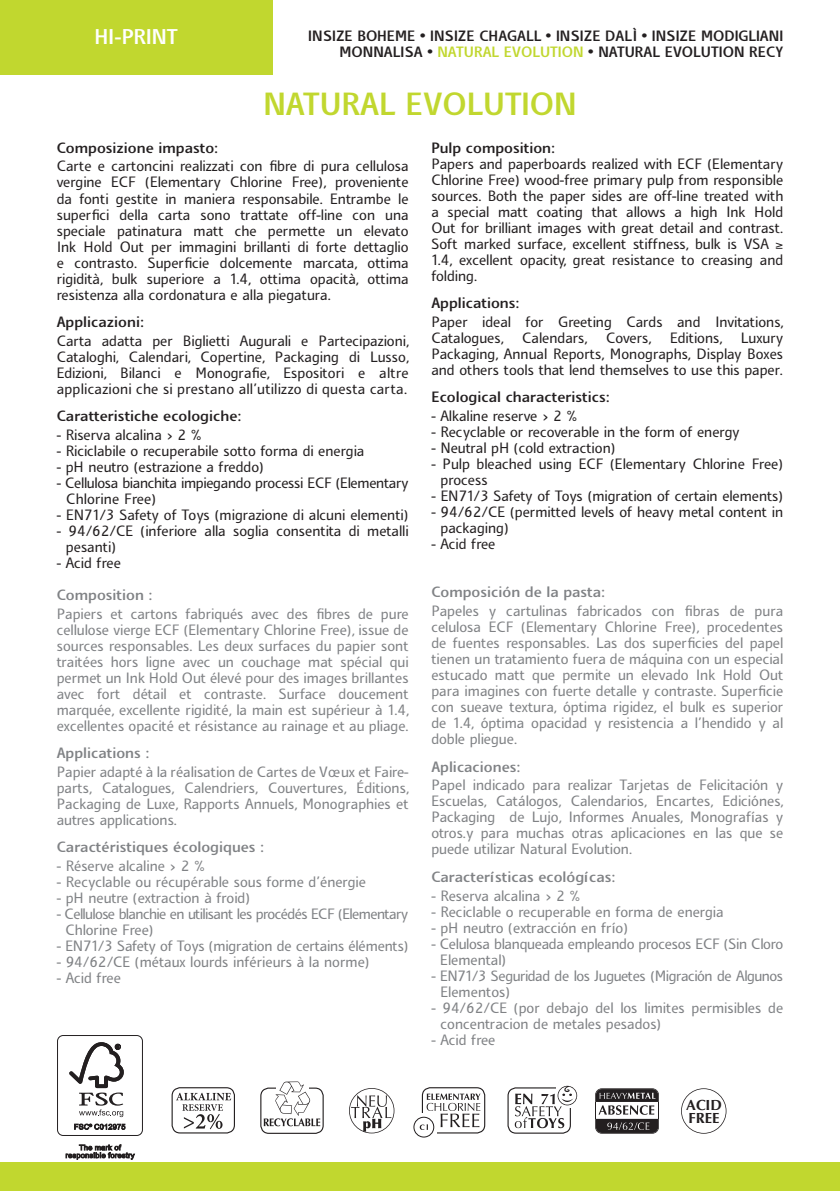
<style>
.page{position:relative;width:840px;height:1191px;background:#fff}
.page>*{position:absolute;margin:0;border:0;box-sizing:border-box;transform-origin:0 0}
.t1{font:700 30px "Cordenons";color:#c1d72f}
.t2{font:700 20px "Cordenons";color:#fff}
.t3{font:700 14.8px/13px "Optima";color:#231f20}
.t4{font:14px/16px "Cordenons";color:#231f20;text-align:justify}
.t5{font:14px/16px "Cordenons";color:#808285;text-align:justify}
.t6{font:700 14px/16.8px "Cordenons";color:#231f20;text-align:right}
.t7{font:700 14px "Cordenons";color:#808285}
.t8{font:14px/16px "Cordenons";letter-spacing:-.04em;color:#808285}
.t9{font:14px/16px "Cordenons";letter-spacing:-.02em;color:#231f20}
.t10{font:14px/16px "Cordenons";letter-spacing:-.02em;color:#808285}
.t11{font:14px/16px "Cordenons";letter-spacing:-.03em;color:#808285}
.s1{font-weight:400}
.s2{color:#c1d72f}
</style>
<div class="page">
<div style="left:0;top:1162px;width:839px;height:29px;background:#c1d72f"></div>
<div style="left:0;top:0;width:272px;height:74px;background:#c1d72f"></div>
<div style="left:57px;top:1035px;width:86px;height:100px;border:1px solid #231f20;border-radius:6px"></div>
<svg style="left:69px;top:1042px;width:55px;height:75px"></svg>
<svg style="left:74px;top:1123px;width:51px;height:6px"></svg>
<svg style="left:66px;top:1144px;width:69px;height:15px"></svg>
<svg style="left:349px;top:1088px;width:45px;height:45px"></svg>
<svg style="left:595px;top:1088px;width:63px;height:45px"></svg>
<div style="left:260px;top:1087px;width:63px;height:46px;border:1px solid #231f20;border-radius:8px"></div>
<svg style="left:263px;top:1081px;width:57px;height:45px"></svg>
<div style="left:171px;top:1087px;width:64px;height:46px;border:1px solid #231f20;border-radius:8px"></div>
<svg style="left:176px;top:1092px;width:55px;height:37px"></svg>
<svg style="left:681px;top:1088px;width:45px;height:45px"></svg>
<div style="left:421px;top:1087px;width:64px;height:46px;border:1px solid #231f20;border-radius:8px"></div>
<div style="left:419px;top:1113px;width:17px;height:21px;background:#fff"></div>
<div style="left:413px;top:1116px;width:21px;height:21px;border:1px solid #231f20;border-radius:50%"></div>
<svg style="left:419px;top:1093px;width:61px;height:37px"></svg>
<div style="left:507px;top:1087px;width:63px;height:46px;border:1px solid #231f20;border-radius:8px"></div>
<svg style="left:514px;top:1085px;width:63px;height:43px"></svg>
<h2 class="t2" style="left:95px;top:24px;width:85px">HI-PRINT</h2>
<p class="t6" style="left:308px;top:27px;width:476px">INSIZE BOHEME <span class="s1">•</span> INSIZE CHAGALL <span class="s1">•</span> INSIZE DALÌ <span class="s1">•</span> INSIZE MODIGLIANI<br>MONNALISA <span class="s1">•</span> <span class="s2">NATURAL EVOLUTION</span> <span class="s1">•</span> NATURAL EVOLUTION RECY</p>
<h1 class="t1" style="left:263px;top:85px;width:314px">NATURAL EVOLUTION</h1>
<p class="t6" style="left:57px;top:139px;width:163px">Composizione impasto:</p>
<p class="t4" style="left:57px;top:159px;width:353px">Carte e cartoncini realizzati con fibre di pura cellulosa vergine ECF (Elementary Chlorine Free), proveniente da fonti gestite in maniera responsabile. Entrambe le superfici della carta sono trattate off-line con una speciale patinatura matt che permette un elevato Ink Hold Out per immagini brillanti di forte dettaglio e contrasto. Superficie dolcemente marcata, ottima rigidità, bulk superiore a 1.4, ottima opacità, ottima resistenza alla cordonatura e alla piegatura.</p>
<p class="t6" style="left:57px;top:314px;width:89px">Applicazioni:</p>
<p class="t4" style="left:57px;top:333px;width:353px">Carta adatta per Biglietti Augurali e Partecipazioni, Cataloghi, Calendari, Copertine, Packaging di Lusso, Edizioni, Bilanci e Monografie, Espositori e altre applicazioni che si prestano all’utilizzo di questa carta.</p>
<p class="t6" style="left:57px;top:408px;width:186px">Caratteristiche ecologiche:</p>
<p class="t4" style="left:57px;top:427px;width:145px">- Riserva alcalina &gt; 2 %</p>
<p class="t4" style="left:57px;top:443px;width:309px">- Riciclabile o recuperabile sotto forma di energia</p>
<p class="t4" style="left:57px;top:459px;width:208px">- pH neutro (estrazione a freddo)</p>
<p class="t9" style="left:66px;top:475px;width:344px;text-indent:-9px">- Cellulosa bianchita impiegando processi ECF (Elementary<br>Chlorine Free)</p>
<p class="t4" style="left:57px;top:507px;width:353px">- EN71/3 Safety of Toys (migrazione di alcuni elementi)</p>
<p class="t4" style="left:66px;top:523px;width:344px;text-indent:-9px">- 94/62/CE (inferiore alla soglia consentita di metalli pesanti)</p>
<p class="t4" style="left:57px;top:555px;width:66px">- Acid free</p>
<p class="t7" style="left:57px;top:586px;width:97px">Composition :</p>
<p class="t5" style="left:57px;top:606px;width:353px">Papiers et cartons fabriqués avec des fibres de pure cellulose vierge ECF (Elementary Chlorine Free), issue de sources responsables. Les deux surfaces du papier sont traitées hors ligne avec un couchage mat spécial qui permet un Ink Hold Out élevé pour des images brillantes avec fort détail et contraste. Surface doucement marquée, excellente rigidité, la main est supérieur à 1.4, excellentes opacité et résistance au rainage et au pliage.</p>
<p class="t7" style="left:57px;top:744px;width:94px">Applications :</p>
<p class="t5" style="left:57px;top:764px;width:353px">Papier adapté à la réalisation de Cartes de Vœux et Faire&shy;parts, Catalogues, Calendriers, Couvertures, Éditions, Packaging de Luxe, Rapports Annuels, Monographies et autres applications.</p>
<p class="t7" style="left:57px;top:839px;width:209px">Caractéristiques écologiques :</p>
<p class="t5" style="left:57px;top:858px;width:148px">- Réserve alcaline &gt; 2 %</p>
<p class="t5" style="left:57px;top:874px;width:310px">- Recyclable ou récupérable sous forme d’énergie</p>
<p class="t5" style="left:57px;top:890px;width:195px">- pH neutre (extraction à froid)</p>
<p class="t8" style="left:65px;top:906px;width:344px;text-indent:-9px">- Cellulose blanchie en utilisant les procédés ECF (Elementary<br>Chlorine Free)</p>
<p class="t5" style="left:57px;top:938px;width:353px">- EN71/3 Safety of Toys (migration de certains éléments)</p>
<p class="t5" style="left:57px;top:954px;width:314px">- 94/62/CE (métaux lourds inférieurs à la norme)</p>
<p class="t5" style="left:57px;top:970px;width:66px">- Acid free</p>
<p class="t6" style="left:431px;top:139px;width:125px">Pulp composition:</p>
<p class="t4" style="left:431px;top:156px;width:353px">Papers and paperboards realized with ECF (Elementary Chlorine Free) wood-free primary pulp from responsible sources. Both the paper sides are off-line treated with a special matt coating that allows a high Ink Hold Out for brilliant images with great detail and contrast.<br>Soft marked surface, excellent stiffness, bulk is VSA ≥ 1.4, excellent opacity, great resistance to creasing and folding.</p>
<p class="t6" style="left:431px;top:295px;width:90px">Applications:</p>
<p class="t4" style="left:431px;top:314px;width:353px">Paper ideal for Greeting Cards and Invitations,<br>Catalogues,</p>
<p class="t4" style="left:522px;top:330px;width:66px">Calendars,</p>
<p class="t4" style="left:605px;top:330px;width:47px">Covers,</p>
<p class="t4" style="left:669px;top:330px;width:53px">Editions,</p>
<p class="t4" style="left:431px;top:330px;width:353px;text-indent:309px">Luxury Packaging, Annual Reports, Monographs, Display Boxes and others tools that lend themselves to use this paper.</p>
<p class="t6" style="left:431px;top:389px;width:180px">Ecological characteristics:</p>
<p class="t4" style="left:431px;top:408px;width:146px">- Alkaline reserve &gt; 2 %</p>
<p class="t4" style="left:431px;top:424px;width:309px">- Recyclable or recoverable in the form of energy</p>
<p class="t4" style="left:431px;top:440px;width:186px">- Neutral pH (cold extraction)</p>
<p class="t4" style="left:440px;top:456px;width:344px;text-indent:-9px">- Pulp bleached using ECF (Elementary Chlorine Free) process</p>
<p class="t4" style="left:431px;top:488px;width:353px">- EN71/3 Safety of Toys (migration of certain elements)</p>
<p class="t4" style="left:440px;top:504px;width:344px;text-indent:-9px">- 94/62/CE (permitted levels of heavy metal content in packaging)</p>
<p class="t4" style="left:431px;top:536px;width:66px">- Acid free</p>
<p class="t7" style="left:431px;top:583px;width:175px">Composición de la pasta:</p>
<p class="t5" style="left:431px;top:603px;width:353px">Papeles y cartulinas fabricados con fibras de pura celulosa ECF (Elementary Chlorine Free), procedentes de fuentes responsables. Las dos superficies del papel tienen un tratamiento fuera de máquina con un especial estucado matt que permite un elevado Ink Hold Out para imagines con fuerte detalle y contraste. Superficie con sueave textura, óptima rigidez, el bulk es superior de 1.4, óptima opacidad y resistencia a l’hendido y al doble pliegue.</p>
<p class="t7" style="left:431px;top:758px;width:91px">Aplicaciones:</p>
<p class="t5" style="left:431px;top:777px;width:353px">Papel indicado para realizar Tarjetas de Felicitación y Escuelas, Catálogos, Calendarios, Encartes, Ediciónes, Packaging de Lujo, Informes Anuales, Monografías y otros.y para muchas otras aplicaciones en las que se puede utilizar Natural Evolution.</p>
<p class="t7" style="left:431px;top:868px;width:186px">Características ecológícas:</p>
<p class="t5" style="left:431px;top:887px;width:149px">- Reserva alcalina &gt; 2 %</p>
<p class="t5" style="left:431px;top:903px;width:293px">- Reciclable o recuperable en forma de energia</p>
<p class="t5" style="left:431px;top:919px;width:198px">- pH neutro (extracción en frío)</p>
<p class="t10" style="left:440px;top:935px;width:344px;text-indent:-9px">- Celulosa blanqueada empleando procesos ECF (Sin Cloro<br>Elemental)</p>
<p class="t11" style="left:440px;top:967px;width:344px;text-indent:-9px">- EN71/3 Seguridad de los Juguetes (Migración de Algunos<br>Elementos)</p>
<p class="t5" style="left:440px;top:999px;width:344px;text-indent:-9px">- 94/62/CE (por debajo del los limites permisibles de concentracion de metales pesados)</p>
<p class="t5" style="left:431px;top:1032px;width:66px">- Acid free</p>
<p class="t3" style="left:685px;top:1098px;width:37px">ACID<br>FREE</p>
</div>
